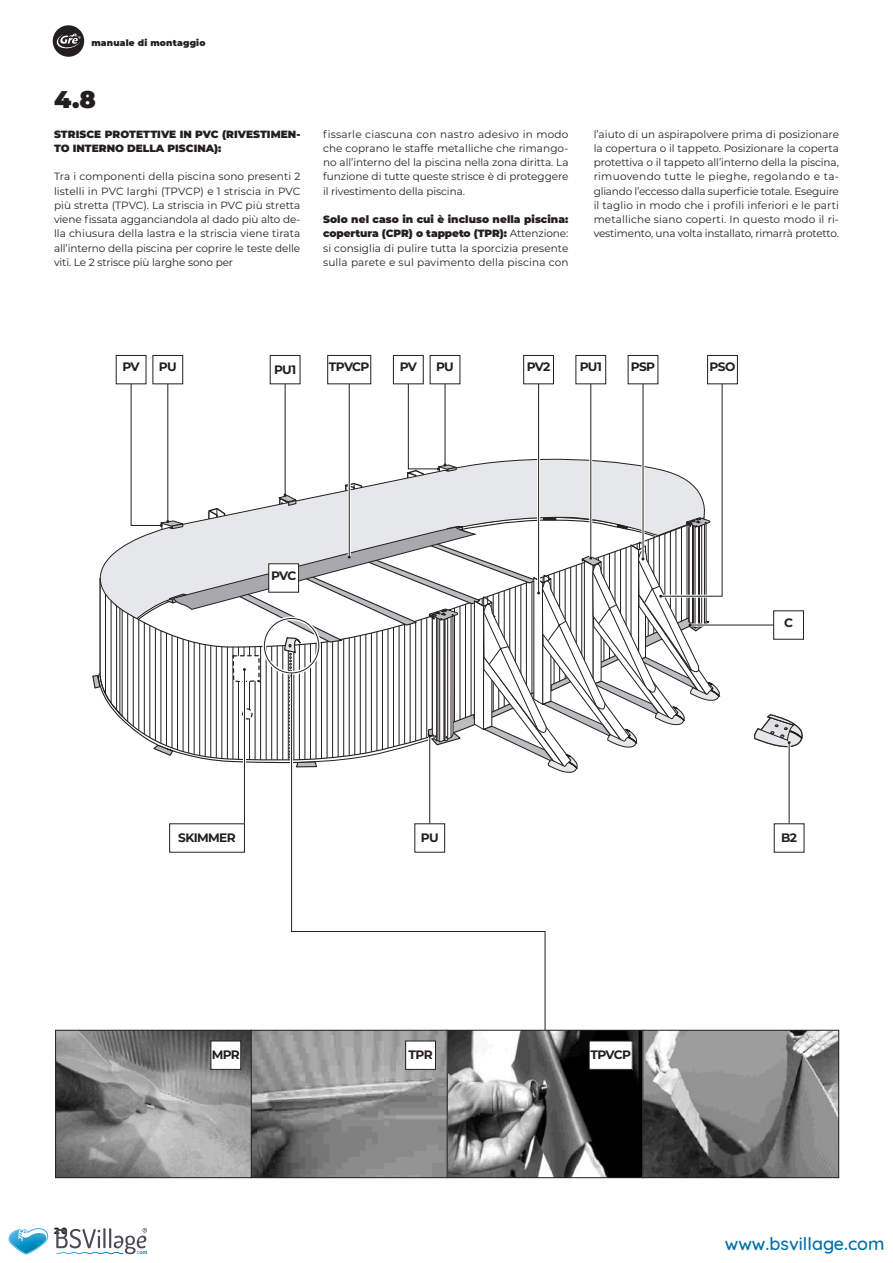
<style>
.page{position:relative;width:893px;height:1263px;background:#fff}
.page>*{position:absolute;margin:0;border:0;box-sizing:border-box;transform-origin:0 0}
.t1{font:900 24.15px "Montserrat";color:#231f20}
.t2{font:500 17.85px "Quicksand";color:#0071a4}
.t3{font:700 12.15px "Montserrat";letter-spacing:-.05em;color:#231f20}
.t4{font:10.5px/14.2px "Montserrat";letter-spacing:-.01em;color:#231f20;text-align:justify}
.t5{font:900 10.5px/14.2px "Montserrat";color:#231f20}
.t6{font:900 9px "Montserrat";letter-spacing:.02em;color:#231f20}
.s1{font-weight:900}
</style>
<div class="page">
<svg style="left:53px;top:25px;width:31px;height:32px"></svg>
<div style="left:116px;top:355px;width:30px;height:29px;border:1px solid #231f20"></div>
<div style="left:393px;top:355px;width:31px;height:29px;border:1px solid #231f20"></div>
<div style="left:153px;top:355px;width:30px;height:29px;border:1px solid #231f20"></div>
<div style="left:707px;top:355px;width:31px;height:29px;border:1px solid #231f20"></div>
<div style="left:430px;top:355px;width:30px;height:29px;border:1px solid #231f20"></div>
<div style="left:270px;top:355px;width:30px;height:29px;border:1px solid #231f20"></div>
<div style="left:327px;top:355px;width:44px;height:29px;border:1px solid #231f20"></div>
<hr style="left:244px;top:669px;width:1px;height:154px;background:#231f20">
<hr style="left:690px;top:625px;width:84px;height:1px;background:#231f20">
<hr style="left:789px;top:743px;width:1px;height:80px;background:#231f20">
<svg style="left:754px;top:714px;width:49px;height:33px"></svg>
<div style="left:773px;top:610px;width:31px;height:30px;border:1px solid #231f20"></div>
<img style="left:57px;top:1032px;width:780px;height:144px">
<div style="left:55px;top:1030px;width:197px;height:148px;border:1px solid #231f20"></div>
<div style="left:447px;top:1030px;width:196px;height:148px;border:1px solid #231f20"></div>
<div style="left:251px;top:1030px;width:196px;height:148px;border:1px solid #231f20"></div>
<div style="left:642px;top:1030px;width:197px;height:148px;border:1px solid #231f20"></div>
<div style="left:211px;top:1041px;width:30px;height:28px;background:#fff"></div>
<div style="left:211px;top:1040px;width:30px;height:30px;border:1px solid #231f20"></div>
<div style="left:406px;top:1041px;width:29px;height:28px;background:#fff"></div>
<div style="left:405px;top:1040px;width:31px;height:30px;border:1px solid #231f20"></div>
<div style="left:589px;top:1041px;width:43px;height:28px;background:#fff"></div>
<div style="left:589px;top:1040px;width:44px;height:30px;border:1px solid #231f20"></div>
<div style="left:523px;top:355px;width:31px;height:29px;border:1px solid #231f20"></div>
<div style="left:575px;top:355px;width:31px;height:29px;border:1px solid #231f20"></div>
<div style="left:628px;top:355px;width:30px;height:29px;border:1px solid #231f20"></div>
<svg style="left:92px;top:383px;width:631px;height:390px"></svg>
<svg style="left:291px;top:673px;width:255px;height:358px"></svg>
<svg style="left:9px;top:1228px;width:40px;height:26px"></svg>
<svg style="left:56px;top:1228px;width:91px;height:26px"></svg>
<p class="t6" style="left:91px;top:36px;width:116px">manuale di montaggio</p>
<h1 class="t1" style="left:54px;top:82px;width:43px">4.8</h1>
<p class="t5" style="left:54px;top:126px;width:248px">STRISCE PROTETTIVE IN PVC (RIVESTIMEN-<br>TO INTERNO DELLA PISCINA):</p>
<p class="t4" style="left:54px;top:169px;width:248px">Tra i componenti della piscina sono presenti 2 listelli in PVC larghi (TPVCP) e 1 striscia in PVC più stretta (TPVC). La striscia in PVC più stretta viene fissata agganciandola al dado più alto de&shy;lla chiusura della lastra e la striscia viene tirata all’interno della piscina per coprire le teste delle viti. Le 2 strisce più larghe sono per</p>
<p class="t4" style="left:323px;top:126px;width:247px">fissarle ciascuna con nastro adesivo in modo che coprano le staffe metalliche che rimango&shy;no all’interno del la piscina nella zona diritta. La funzione di tutte queste strisce è di proteggere il rivestimento della piscina.</p>
<p class="t4" style="left:323px;top:212px;width:247px"><span class="s1">Solo nel caso in cui è incluso nella piscina: copertura (CPR) o tappeto (TPR):</span> Attenzione: si consiglia di pulire tutta la sporcizia presente sulla parete e sul pavimento della piscina con</p>
<p class="t4" style="left:594px;top:126px;width:247px">l’aiuto di un aspirapolvere prima di posizionare la copertura o il tappeto. Posizionare la coperta protettiva o il tappeto all’interno della la piscina, rimuovendo tutte le pieghe, regolando e ta&shy;gliando l’eccesso dalla superficie totale. Eseguire il taglio in modo che i profili inferiori e le parti metalliche siano coperti. In questo modo il ri&shy;vestimento, una volta installato, rimarrà protetto.</p>
<p class="t3" style="left:274px;top:361px;width:23px">PU1</p>
<p class="t3" style="left:329px;top:358px;width:42px">TPVCP</p>
<p class="t3" style="left:122px;top:358px;width:19px">PV</p>
<p class="t3" style="left:159px;top:358px;width:19px">PU</p>
<p class="t3" style="left:400px;top:358px;width:19px">PV</p>
<p class="t3" style="left:436px;top:358px;width:19px">PU</p>
<p class="t3" style="left:710px;top:358px;width:27px">PSO</p>
<p class="t3" style="left:527px;top:358px;width:25px">PV2</p>
<p class="t3" style="left:580px;top:358px;width:23px">PU1</p>
<p class="t3" style="left:631px;top:358px;width:26px">PSP</p>
<p class="t3" style="left:271px;top:567px;width:27px">PVC</p>
<p class="t3" style="left:784px;top:614px;width:10px">C</p>
<p class="t3" style="left:178px;top:829px;width:59px">SKIMMER</p>
<p class="t3" style="left:781px;top:829px;width:17px">B2</p>
<p class="t3" style="left:421px;top:829px;width:19px">PU</p>
<p class="t6" style="left:54px;top:1224px;width:15px">20</p>
<p class="t3" style="left:212px;top:1045px;width:30px">MPR</p>
<p class="t3" style="left:408px;top:1045px;width:26px">TPR</p>
<p class="t3" style="left:590px;top:1045px;width:42px">TPVCP</p>
<h2 class="t2" style="left:725px;top:1229px;width:161px">www.bsvillage.com</h2>
</div>
